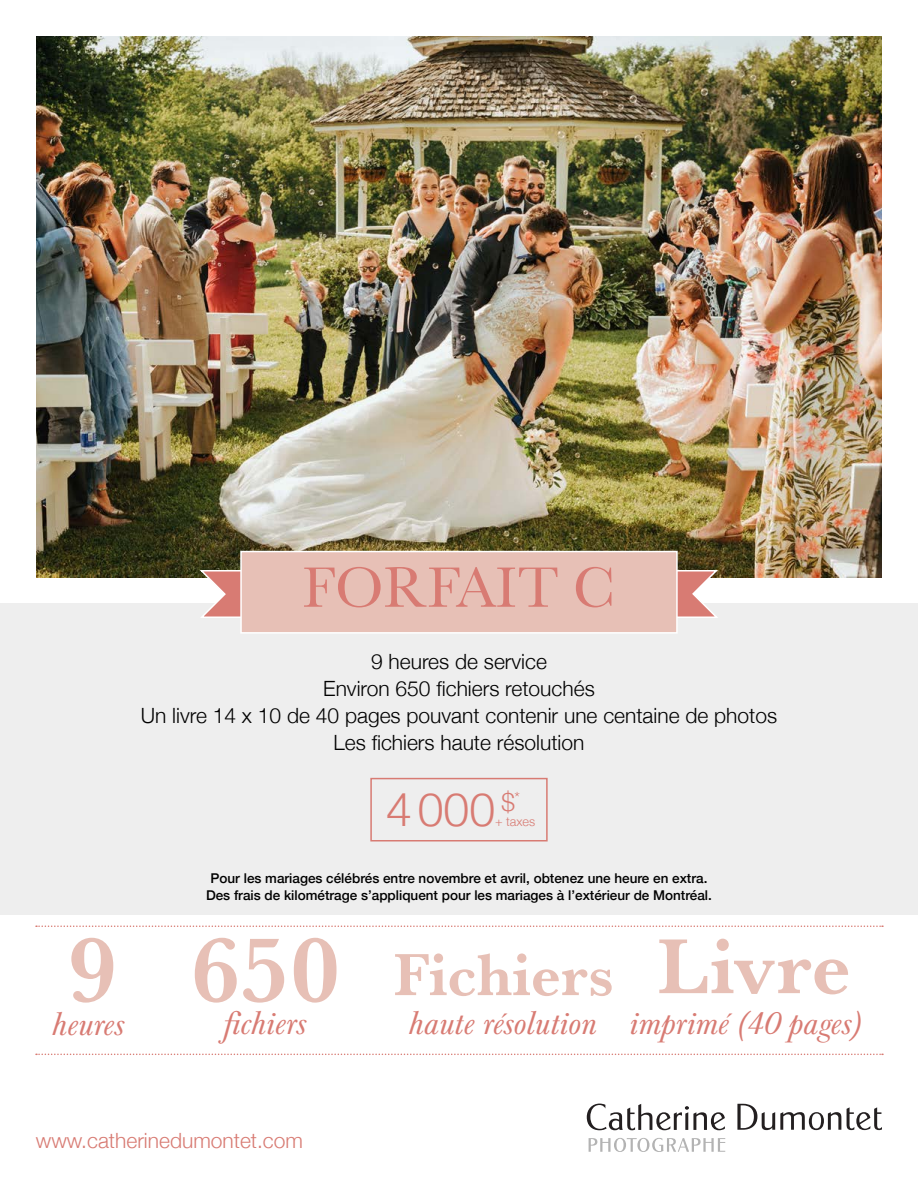
<style>
.page{position:relative;width:918px;height:1188px;background:#fff}
.page>*{position:absolute;margin:0;border:0;box-sizing:border-box;transform-origin:0 0}
.t1{font:700 94.35px "Baskerville URW";color:#e7c0b6}
.t2{font:700 80.4px "Baskerville URW";letter-spacing:.01em;color:#e7c0b6}
.t3{font:700 61.35px "Baskerville URW";color:#e7c0b6}
.t4{font:58.8px "Baskerville URW";color:#d87b73}
.t5{font:300 46.5px "Helvetica Neue";color:#d87b73}
.t6{font:italic 33.15px "Baskerville URW";color:#d87b73}
.t7{font:300 21px/27px "Helvetica Neue";color:#000;text-align:center}
.t8{font:300 21px "Helvetica Neue";color:#d87b73}
.t9{font:500 13.5px/16.5px "Helvetica Neue";color:#000;text-align:center}
.t10{font:300 12.6px "Helvetica Neue";color:#d87b73}
</style>
<div class="page">
<div style="left:0;top:603px;width:918px;height:311px;background:#eee"></div>
<img style="left:36px;top:36px;width:846px;height:542px">
<svg style="left:198px;top:569px;width:42px;height:49px"></svg>
<svg style="left:678px;top:569px;width:42px;height:49px"></svg>
<div style="left:240px;top:551px;width:438px;height:83px;background:#e7c0b6;border:2px solid #fff"></div>
<svg style="left:737px;top:1104px;width:145px;height:26px"></svg>
<svg style="left:587px;top:1104px;width:138px;height:26px"></svg>
<svg style="left:589px;top:1138px;width:136px;height:14px"></svg>
<svg style="left:36px;top:926px;width:847px;height:1px"></svg>
<svg style="left:36px;top:1054px;width:847px;height:1px"></svg>
<div style="left:370px;top:778px;width:178px;height:64px;border:2px solid #d87b73"></div>
<svg style="left:515px;top:792px;width:4px;height:4px"></svg>
<h3 class="t4" style="left:302px;top:547px;width:315px">FORFAIT C</h3>
<h3 class="t7" style="left:141px;top:646px;width:638px">9 heures de service<br>Environ 650 fichiers retouchés<br>Un livre 14 x 10 de 40 pages pouvant contenir une centaine de photos Les fichiers haute résolution</h3>
<h3 class="t5" style="left:386px;top:772px;width:131px">4000 <sup>$</sup></h3>
<p class="t10" style="left:495px;top:811px;width:42px">+ taxes</p>
<p class="t9" style="left:206px;top:869px;width:507px">Pour les mariages célébrés entre novembre et avril, obtenez une heure en extra.<br>Des frais de kilométrage s’appliquent pour les mariages à l’extérieur de Montréal.</p>
<h1 class="t1" style="left:67px;top:902px;width:52px">9</h1>
<h3 class="t6" style="left:52px;top:1006px;width:74px">heures</h3>
<h3 class="t6" style="left:224px;top:1004px;width:84px">fichiers</h3>
<h3 class="t6" style="left:409px;top:1004px;width:454px">haute résolution imprimé (40 pages)</h3>
<h1 class="t1" style="left:190px;top:902px;width:152px">650</h1>
<h2 class="t2" style="left:657px;top:909px;width:195px">Livre</h2>
<h3 class="t3" style="left:393px;top:931px;width:222px">Fichiers</h3>
<h3 class="t8" style="left:36px;top:1124px;width:269px">www.catherinedumontet.com</h3>
</div>
